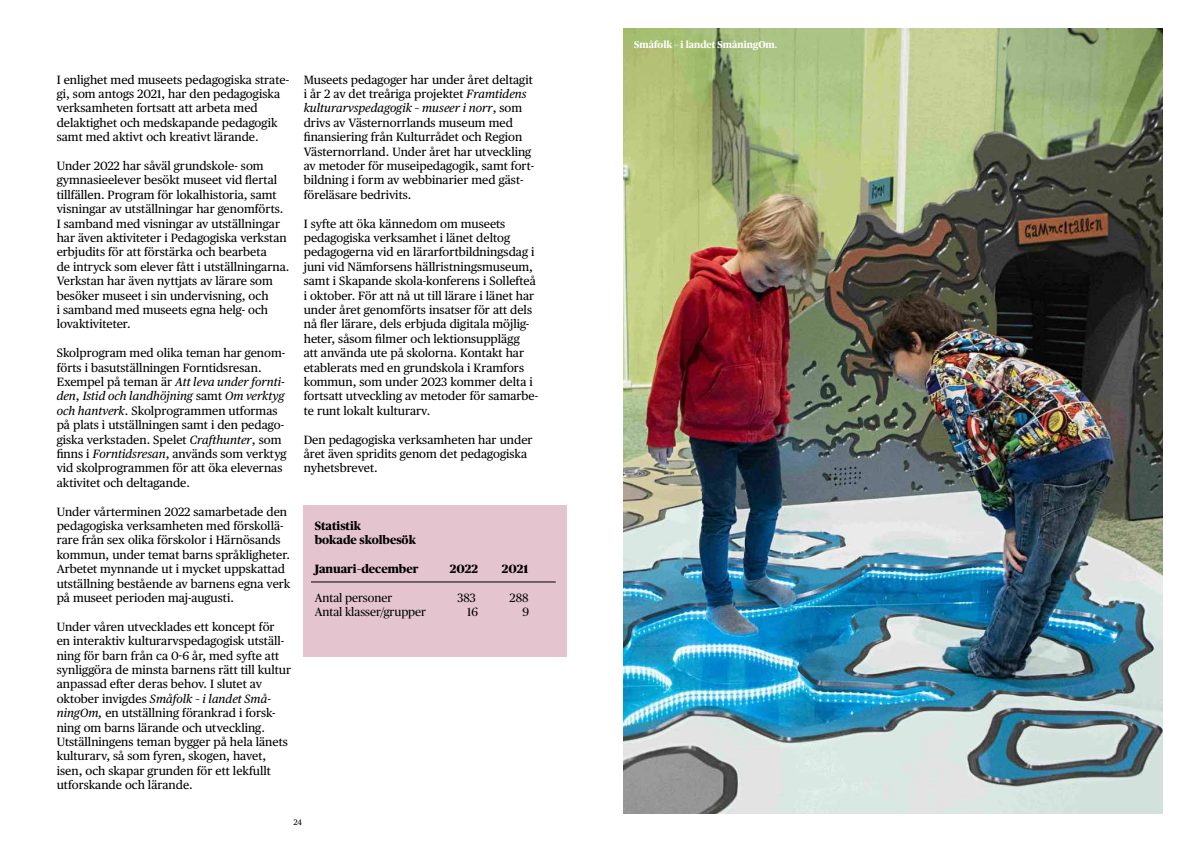
<style>
.page{position:relative;width:1191px;height:842px;background:#fff}
.page>*{position:absolute;margin:0;border:0;box-sizing:border-box;transform-origin:0 0}
.t1{font:12px/14.4px "Publico Text";color:#000}
.t2{font:800 12px/14.4px "Publico Headline";color:#000}
.t3{font:12px "Publico Headline";color:#000}
.t4{font:700 10px "Publico Headline";color:#fff}
.t5{font:8px "Publico Text";color:#000}
.s1{font-style:italic}
</style>
<div class="page">
<div style="left:303px;top:505px;width:264px;height:151px;background:#e4c4cf"></div>
<hr style="left:311px;top:582px;width:245px;height:1px;background:#000">
<img style="left:624px;top:28px;width:538px;height:786px">
<p class="t1" style="left:57px;top:71px;width:234px">I enlighet med museets pedagogiska strate&shy;gi, som antogs 2021, har den pedagogiska verksamheten fortsatt att arbeta med delaktighet och medskapande pedagogik samt med aktivt och kreativt lärande.</p>
<p class="t1" style="left:57px;top:158px;width:234px">Under 2022 har såväl grundskole- som gymnasieelever besökt museet vid flertal tillfällen. Program för lokalhistoria, samt visningar av utställningar har genomförts.<br>I samband med visningar av utställningar har även aktiviteter i Pedagogiska verkstan erbjudits för att förstärka och bearbeta<br>de intryck som elever fått i utställningarna.<br>Verkstan har även nyttjats av lärare som besöker museet i sin undervisning, och<br>i samband med museets egna helg- och lovaktiviteter.</p>
<p class="t1" style="left:57px;top:345px;width:231px">Skolprogram med olika teman har genom&shy;förts i basutställningen Forntidsresan.<br>Exempel på teman är <span class="s1">Att leva under fornti&shy;den</span>, <span class="s1">Istid och landhöjning</span> samt <span class="s1">Om verktyg och hantverk</span>. Skolprogrammen utformas på plats i utställningen samt i den pedago&shy;giska verkstaden. Spelet <span class="s1">Crafthunter</span>, som finns i <span class="s1">Forntidsresan</span>, används som verktyg vid skolprogrammen för att öka elevernas aktivitet och deltagande.</p>
<p class="t1" style="left:57px;top:503px;width:235px">Under vårterminen 2022 samarbetade den pedagogiska verksamheten med förskollä&shy;rare från sex olika förskolor i Härnösands kommun, under temat barns språkligheter.<br>Arbetet mynnande ut i mycket uppskattad utställning bestående av barnens egna verk på museet perioden maj-augusti.</p>
<p class="t1" style="left:57px;top:619px;width:236px">Under våren utvecklades ett koncept för en interaktiv kulturarvspedagogisk utställ&shy;ning för barn från ca 0-6 år, med syfte att synliggöra de minsta barnens rätt till kultur anpassad efter deras behov. I slutet av oktober invigdes <span class="s1">Småfolk – i landet Små&shy;ningOm,</span> en utställning förankrad i forsk&shy;ning om barns lärande och utveckling.<br>Utställningens teman bygger på hela länets kulturarv, så som fyren, skogen, havet, isen, och skapar grunden för ett lekfullt utforskande och lärande.</p>
<p class="t1" style="left:304px;top:71px;width:232px">Museets pedagoger har under året deltagit i år 2 av det treåriga projektet <span class="s1">Framtidens kulturarvspedagogik – museer i norr</span>, som drivs av Västernorrlands museum med finansiering från Kulturrådet och Region Västernorrland. Under året har utveckling av metoder för museipedagogik, samt fort&shy;bildning i form av webbinarier med gäst&shy;föreläsare bedrivits.</p>
<p class="t1" style="left:304px;top:215px;width:236px">I syfte att öka kännedom om museets pedagogiska verksamhet i länet deltog pedagogerna vid en lärarfortbildningsdag i juni vid Nämforsens hällristningsmuseum, samt i Skapande skola-konferens i Sollefteå i oktober. För att nå ut till lärare i länet har under året genomförts insatser för att dels nå fler lärare, dels erbjuda digitala möjlig&shy;heter, såsom filmer och lektionsupplägg<br>att använda ute på skolorna. Kontakt har etablerats med en grundskola i Kramfors kommun, som under 2023 kommer delta i fortsatt utveckling av metoder för samarbe&shy;te runt lokalt kulturarv.</p>
<p class="t1" style="left:304px;top:431px;width:230px">Den pedagogiska verksamheten har under året även spridits genom det pedagogiska nyhetsbrevet.</p>
<p class="t2" style="left:315px;top:517px;width:103px">Statistik<br>bokade skolbesök</p>
<p class="t2" style="left:315px;top:561px;width:105px">Januari–december</p>
<p class="t2" style="left:450px;top:561px;width:29px">2022</p>
<p class="t2" style="left:502px;top:561px;width:28px">2021</p>
<p class="t3" style="left:315px;top:589px;width:79px">Antal personer</p>
<p class="t3" style="left:457px;top:589px;width:20px">383</p>
<p class="t3" style="left:509px;top:589px;width:20px">288</p>
<p class="t3" style="left:315px;top:603px;width:113px">Antal klasser/grupper</p>
<p class="t3" style="left:467px;top:603px;width:12px">16</p>
<p class="t3" style="left:522px;top:603px;width:8px">9</p>
<p class="t5" style="left:293px;top:816px;width:10px">24</p>
<p class="t4" style="left:634px;top:37px;width:144px">Småfolk – i landet SmåningOm.</p>
</div>
